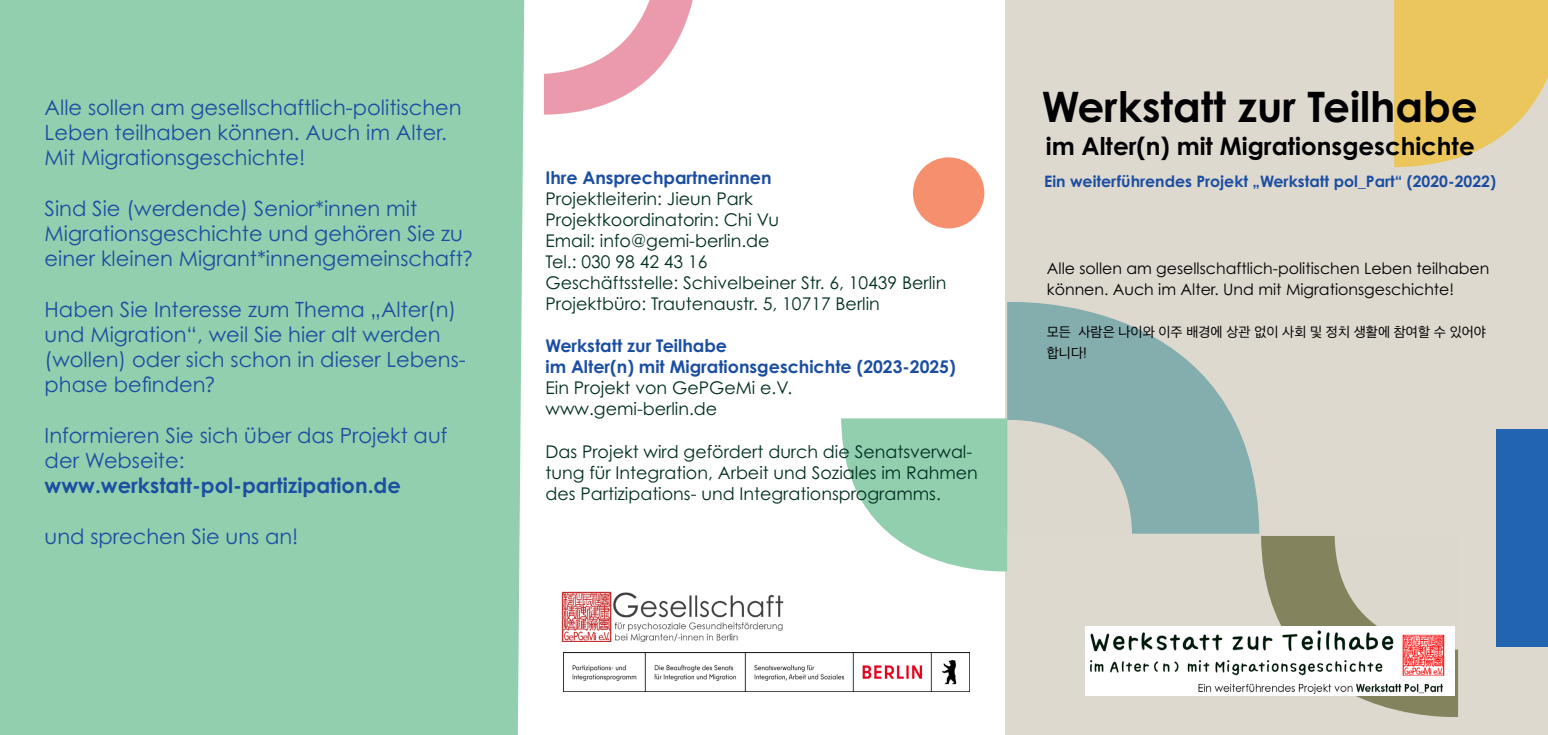
<style>
.page{position:relative;width:1548px;height:735px;background:#fff}
.page>*{position:absolute;margin:0;border:0;box-sizing:border-box;transform-origin:0 0}
.t1{font:700 42px "Century Gothic Pro";color:#000003}
.t2{font:700 24.5px "Century Gothic Pro";color:#000003}
.t3{font:21px/25.2px "Century Gothic Pro";color:#1c4ea1}
.t4{font:700 21px "Century Gothic Pro";color:#1c4ea1}
.t5{font:17.5px/21px "Century Gothic Pro";color:#023022}
.t6{font:700 17.5px "Century Gothic Pro";color:#1b4ea1}
.t7{font:15.75px/21px "Century Gothic Pro";color:#000}
.t8{font:700 15.75px "Century Gothic Pro";color:#1b4ea1}
.t9{font:14px/21px "Apple SD Gothic Neo";color:#000}
.s1{font-family:"Open Sans"}
</style>
<div class="page">
<div style="left:0;top:0;width:524px;height:734px;background:#92cfaf"></div>
<div style="left:1005px;top:0;width:543px;height:734px;background:#ded9cf"></div>
<div style="left:913px;top:157px;width:71px;height:71px;background:#f58f6d;border-radius:50%"></div>
<svg style="left:1394px;top:0;width:154px;height:167px;background:#e8c86b"></svg>
<svg style="left:1007px;top:302px;width:252px;height:231px;fill:#84adae"></svg>
<svg style="left:1261px;top:536px;width:197px;height:181px"></svg>
<img style="left:1085px;top:626px;width:369px;height:69px">
<div style="left:1496px;top:429px;width:52px;height:218px;background:#2264b0"></div>
<svg style="left:544px;top:0;width:149px;height:115px"></svg>
<svg style="left:841px;top:413px;width:291px;height:159px"></svg>
<img style="left:562px;top:591px;width:222px;height:50px">
<img style="left:564px;top:652px;width:405px;height:39px">
<p class="t3" style="left:45px;top:94px;width:418px">Alle sollen am gesellschaftlich-politischen<br>Leben teilhaben können. Auch im Alter.<br>Mit Migrationsgeschichte!</p>
<p class="t3" style="left:45px;top:195px;width:429px">Sind Sie (werdende) Senior*innen mit<br>Migrationsgeschichte und gehören Sie zu einer kleinen Migrant*innengemeinschaft<span class="s1">?</span></p>
<p class="t3" style="left:45px;top:296px;width:423px">Haben Sie Interesse zum Thema „Alter(n) und Migration“, weil Sie hier alt werden (wollen) oder sich schon in dieser Lebens&shy;phase befinden<span class="s1">?</span></p>
<p class="t3" style="left:45px;top:422px;width:404px">Informieren Sie sich über das Projekt auf der Webseite:</p>
<p class="t4" style="left:45px;top:472px;width:358px">www.werkstatt-pol-partizipation.de</p>
<p class="t3" style="left:45px;top:523px;width:255px">und sprechen Sie uns an!</p>
<p class="t6" style="left:545px;top:167px;width:228px">Ihre Ansprechpartnerinnen</p>
<p class="t5" style="left:545px;top:188px;width:209px">Projektleiterin: Jieun Park</p>
<p class="t5" style="left:545px;top:209px;width:235px">Projektkoordinatorin: Chi Vu</p>
<p class="t5" style="left:545px;top:230px;width:226px">Email: info@gemi-berlin.de</p>
<p class="t5" style="left:545px;top:251px;width:164px">Tel.: 030 98 42 43 16</p>
<p class="t5" style="left:545px;top:272px;width:402px">Geschäftsstelle: Schivelbeiner Str. 6, 10439 Berlin</p>
<p class="t5" style="left:545px;top:293px;width:336px">Projektbüro: Trautenaustr. 5, 10717 Berlin</p>
<p class="t6" style="left:545px;top:335px;width:183px">Werkstatt zur Teilhabe</p>
<p class="t6" style="left:545px;top:356px;width:412px">im Alter(n) mit Migrationsgeschichte (2023-2025)</p>
<p class="t5" style="left:545px;top:377px;width:248px">Ein Projekt von GePGeMi e.V.</p>
<p class="t5" style="left:545px;top:398px;width:173px">www.gemi-berlin.de</p>
<p class="t5" style="left:545px;top:440px;width:434px">Das Projekt wird gefördert durch die Senatsverwal&shy;tung für Integration, Arbeit und Soziales im Rahmen des Partizipations- und Integrationsprogramms.</p>
<p class="t1" style="left:1042px;top:81px;width:437px">Werkstatt zur Teilhabe</p>
<p class="t2" style="left:1046px;top:131px;width:430px">im Alter(n) mit Migrationsgeschichte</p>
<p class="t8" style="left:1044px;top:171px;width:453px">Ein weiterführendes Projekt „Werkstatt pol_Part“ (2020-2022)</p>
<p class="t7" style="left:1047px;top:258px;width:444px">Alle sollen am gesellschaftlich-politischen Leben teilhaben können. Auch im Alter. Und mit Migrationsgeschichte!</p>
<p class="t9" style="left:1047px;top:322px;width:441px">모든 사람은 나이와 이주 배경에 상관 없이 사회 및 정치 생활에 참여할 수 있어야 합니다!</p>
</div>
